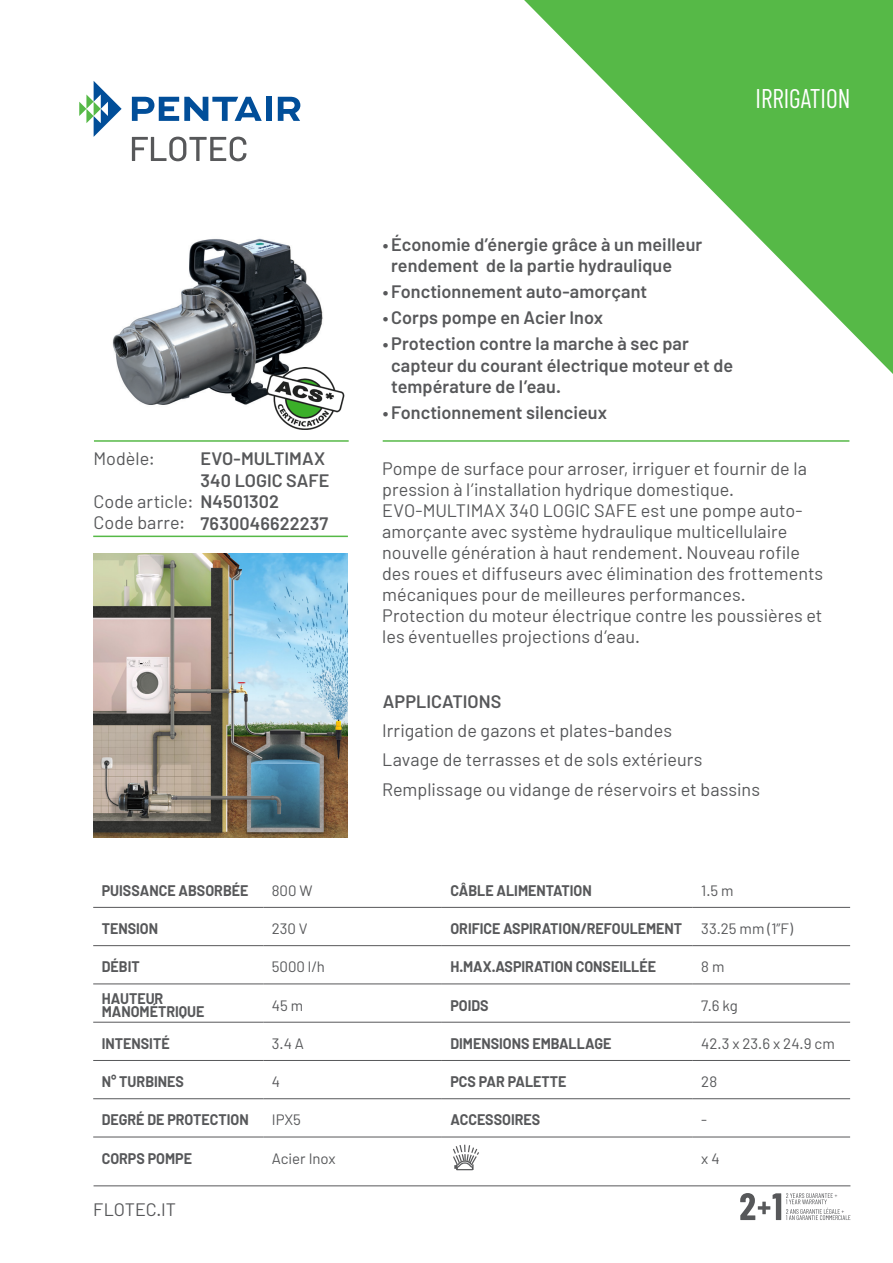
<style>
.page{position:relative;width:893px;height:1263px;background:#fff}
.page>*{position:absolute;margin:0;border:0;box-sizing:border-box;transform-origin:0 0}
.t1{font:27px "Barlow Condensed";color:#fff;scale:.95 1}
.t2{font:18px/21px "Barlow";color:#57585a}
.t3{font:600 18px/21.6px "Barlow";letter-spacing:.005em;color:#57585a}
.Titoli_Tabella{font:700 15px "Barlow";color:#57585a;scale:.95 1}
.Testo_Tabella{font:15px "Barlow";color:#57585a}
.s1{font-weight:600}
</style>
<div class="page">
<svg style="left:132px;top:137px;width:114px;height:24px"></svg>
<svg style="left:79px;top:81px;width:43px;height:56px"></svg>
<svg style="left:132px;top:97px;width:130px;height:24px"></svg>
<div style="left:266px;top:97px;width:5px;height:24px;background:#014e99"></div>
<svg style="left:278px;top:97px;width:22px;height:24px"></svg>
<svg style="left:524px;top:0;width:369px;height:374px"></svg>
<hr style="left:94px;top:440px;width:255px;height:2px;background:#56b947">
<hr style="left:93px;top:536px;width:255px;height:1px;background:#56b947">
<hr style="left:383px;top:440px;width:466px;height:2px;background:#56b947">
<hr style="left:94px;top:1185px;width:756px;height:1px;background:#57585a">
<svg style="left:740px;top:1193px;width:110px;height:27px"></svg>
<svg style="left:93px;top:906px;width:170px;height:232px"></svg>
<svg style="left:263px;top:906px;width:587px;height:265px"></svg>
<hr style="left:93px;top:907px;width:170px;height:1px;background:#57585a">
<hr style="left:263px;top:907px;width:179px;height:1px;background:#57585a">
<hr style="left:442px;top:907px;width:251px;height:1px;background:#57585a">
<hr style="left:693px;top:907px;width:157px;height:1px;background:#57585a">
<hr style="left:93px;top:945px;width:170px;height:1px;background:#57585a">
<hr style="left:263px;top:945px;width:179px;height:1px;background:#57585a">
<hr style="left:442px;top:945px;width:251px;height:1px;background:#57585a">
<hr style="left:693px;top:945px;width:157px;height:1px;background:#57585a">
<hr style="left:93px;top:983px;width:170px;height:1px;background:#57585a">
<hr style="left:263px;top:983px;width:179px;height:1px;background:#57585a">
<hr style="left:442px;top:983px;width:251px;height:1px;background:#57585a">
<hr style="left:693px;top:983px;width:157px;height:1px;background:#57585a">
<hr style="left:93px;top:1022px;width:170px;height:1px;background:#57585a">
<hr style="left:263px;top:1022px;width:179px;height:1px;background:#57585a">
<hr style="left:442px;top:1022px;width:251px;height:1px;background:#57585a">
<hr style="left:693px;top:1022px;width:157px;height:1px;background:#57585a">
<hr style="left:93px;top:1060px;width:170px;height:1px;background:#57585a">
<hr style="left:263px;top:1060px;width:179px;height:1px;background:#57585a">
<hr style="left:442px;top:1060px;width:251px;height:1px;background:#57585a">
<hr style="left:693px;top:1060px;width:157px;height:1px;background:#57585a">
<hr style="left:93px;top:1098px;width:170px;height:1px;background:#57585a">
<hr style="left:263px;top:1098px;width:179px;height:1px;background:#57585a">
<hr style="left:442px;top:1098px;width:251px;height:1px;background:#57585a">
<hr style="left:693px;top:1098px;width:157px;height:1px;background:#57585a">
<hr style="left:93px;top:1136px;width:170px;height:1px;background:#57585a">
<hr style="left:263px;top:1136px;width:179px;height:1px;background:#57585a">
<hr style="left:442px;top:1136px;width:251px;height:1px;background:#57585a">
<hr style="left:693px;top:1136px;width:157px;height:1px;background:#57585a">
<svg style="left:453px;top:1145px;width:26px;height:25px"></svg>
<img style="left:93px;top:554px;width:255px;height:283px">
<img style="left:112px;top:238px;width:211px;height:192px">
<img style="left:264px;top:367px;width:81px;height:62px">
<p class="t2" style="left:94px;top:447px;width:63px">Modèle:</p>
<p class="t3" style="left:200px;top:447px;width:131px">EVO-MULTIMAX<br>340 LOGIC SAFE</p>
<p class="t2" style="left:94px;top:491px;width:187px">Code article: <span class="s1">N4501302</span></p>
<p class="t3" style="left:200px;top:512px;width:129px">7630046622237</p>
<p class="t2" style="left:94px;top:512px;width:93px">Code barre:</p>
<h1 class="t1" style="left:755px;top:79px;width:101px">IRRIGATION</h1>
<p class="t3" style="left:391px;top:233px;width:313px;text-indent:-9px">• Économie d’énergie grâce à un meilleur rendement de la partie hydraulique</p>
<p class="t3" style="left:383px;top:281px;width:266px">• Fonctionnement auto-amorçant</p>
<p class="t3" style="left:383px;top:307px;width:222px">• Corps pompe en Acier Inox</p>
<p class="t3" style="left:391px;top:332px;width:344px;text-indent:-9px">• Protection contre la marche à sec par capteur du courant électrique moteur et de température de l’eau.</p>
<p class="t3" style="left:383px;top:401px;width:226px">• Fonctionnement silencieux</p>
<p class="t2" style="left:382px;top:457px;width:426px">Pompe de surface pour arroser, irriguer et fournir de la pression à l’installation hydrique domestique.</p>
<p class="t2" style="left:382px;top:499px;width:443px">EVO-MULTIMAX 340 LOGIC SAFE est une pompe auto&shy;amorçante avec système hydraulique multicellulaire nouvelle génération à haut rendement. Nouveau rofile des roues et diffuseurs avec élimination des frottements mécaniques pour de meilleures performances.</p>
<p class="t2" style="left:382px;top:604px;width:442px">Protection du moteur électrique contre les poussières et</p>
<p class="t2" style="left:382px;top:625px;width:259px">les éventuelles projections d’eau.</p>
<p class="t3" style="left:383px;top:690px;width:120px">APPLICATIONS</p>
<p class="t2" style="left:382px;top:719px;width:291px">Irrigation de gazons et plates-bandes</p>
<p class="t2" style="left:382px;top:749px;width:322px">Lavage de terrasses et de sols extérieurs</p>
<p class="t2" style="left:382px;top:778px;width:379px">Remplissage ou vidange de réservoirs et bassins</p>
<p class="Titoli_Tabella" style="left:102px;top:881px;width:156px">PUISSANCE ABSORBÉE</p>
<p class="Testo_Tabella" style="left:272px;top:881px;width:42px">800 W</p>
<p class="Titoli_Tabella" style="left:450px;top:881px;width:150px">CÂBLE ALIMENTATION</p>
<p class="Testo_Tabella" style="left:701px;top:881px;width:34px">1.5 m</p>
<p class="Titoli_Tabella" style="left:102px;top:919px;width:61px">TENSION</p>
<p class="Testo_Tabella" style="left:272px;top:919px;width:37px">230 V</p>
<p class="Titoli_Tabella" style="left:450px;top:919px;width:246px">ORIFICE ASPIRATION/REFOULEMENT</p>
<p class="Testo_Tabella" style="left:701px;top:919px;width:93px">33.25 mm (1”F)</p>
<p class="Titoli_Tabella" style="left:102px;top:957px;width:42px">DÉBIT</p>
<p class="Testo_Tabella" style="left:272px;top:957px;width:55px">5000 l/h</p>
<p class="Titoli_Tabella" style="left:450px;top:957px;width:218px">H.MAX.ASPIRATION CONSEILLÉE</p>
<p class="Testo_Tabella" style="left:701px;top:957px;width:25px">8 m</p>
<p class="Titoli_Tabella" style="left:102px;top:989px;width:66px">HAUTEUR</p>
<p class="Titoli_Tabella" style="left:102px;top:1002px;width:110px">MANOMÉTRIQUE</p>
<p class="Testo_Tabella" style="left:272px;top:996px;width:33px">45 m</p>
<p class="Titoli_Tabella" style="left:450px;top:996px;width:42px">POIDS</p>
<p class="Testo_Tabella" style="left:701px;top:996px;width:38px">7.6 kg</p>
<p class="Titoli_Tabella" style="left:102px;top:1034px;width:73px">INTENSITÉ</p>
<p class="Testo_Tabella" style="left:272px;top:1034px;width:34px">3.4 A</p>
<p class="Titoli_Tabella" style="left:450px;top:1034px;width:171px">DIMENSIONS EMBALLAGE</p>
<p class="Testo_Tabella" style="left:701px;top:1034px;width:135px">42.3 x 23.6 x 24.9 cm</p>
<p class="Titoli_Tabella" style="left:102px;top:1072px;width:88px">N° TURBINES</p>
<p class="Testo_Tabella" style="left:272px;top:1072px;width:10px">4</p>
<p class="Titoli_Tabella" style="left:450px;top:1072px;width:124px">PCS PAR PALETTE</p>
<p class="Testo_Tabella" style="left:701px;top:1072px;width:17px">28</p>
<p class="Titoli_Tabella" style="left:102px;top:1111px;width:156px">DEGRÉ DE PROTECTION</p>
<p class="Testo_Tabella" style="left:272px;top:1111px;width:31px">IPX5</p>
<p class="Titoli_Tabella" style="left:450px;top:1111px;width:96px">ACCESSOIRES</p>
<p class="Testo_Tabella" style="left:701px;top:1111px;width:7px">-</p>
<p class="Titoli_Tabella" style="left:102px;top:1149px;width:97px">CORPS POMPE</p>
<p class="Testo_Tabella" style="left:272px;top:1149px;width:65px">Acier Inox</p>
<p class="Testo_Tabella" style="left:701px;top:1149px;width:20px">x 4</p>
<p class="t2" style="left:93px;top:1198px;width:85px">FLOTEC.IT</p>
</div>
